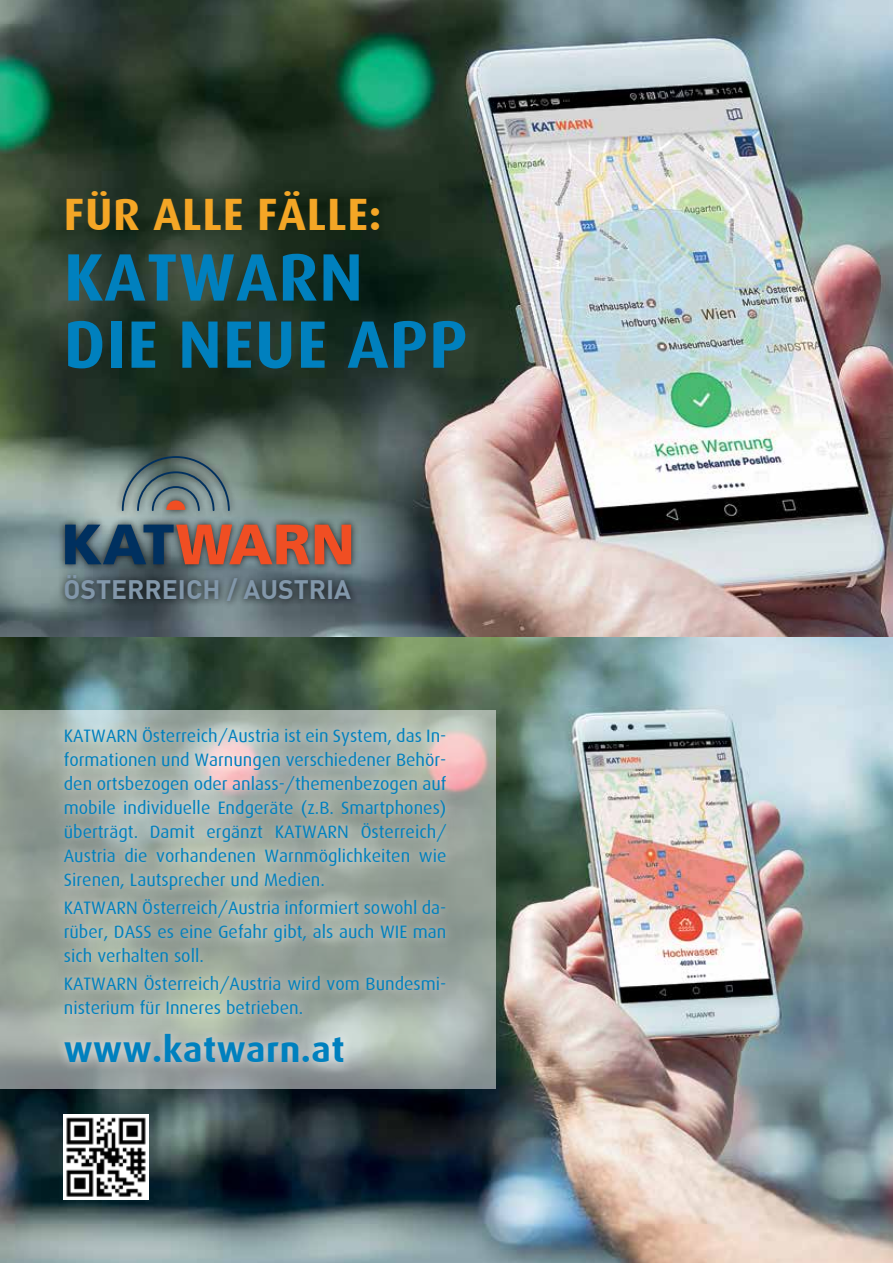
<style>
.page{position:relative;width:893px;height:1263px;background:#fff}
.page>*{position:absolute;margin:0;border:0;box-sizing:border-box;transform-origin:0 0}
.t1{font:700 67.2px/67.2px "Dax";letter-spacing:.015em;color:#0080be}
.t2{font:700 45.3px "Dax";letter-spacing:.015em;color:#f4a626}
.t3{font:700 36px "Dax";letter-spacing:.015em;color:#0080be}
.t4{font:700 26.55px "DIN";color:#8297aa}
.t5{font:18px/24px "Dax";color:#0080be;text-align:justify}
</style>
<div class="page">
<img style="left:0;top:0;width:893px;height:638px">
<img style="left:0;top:638px;width:893px;height:625px">
<svg style="left:0;top:710px;width:495px;height:379px;background:#97a09a"></svg>
<div style="left:53px;top:716px;width:404px;height:357px;background:#fff;opacity:.75"></div>
<img style="left:64px;top:1114px;width:85px;height:85px">
<div style="left:57px;top:448px;width:302px;height:161px;background:#000;opacity:.75"></div>
<svg style="left:65px;top:525px;width:286px;height:39px;background:#825651"></svg>
<svg style="left:122px;top:456px;width:108px;height:55px;background:#6d7e7f"></svg>
<h2 class="t2" style="left:64px;top:188px;width:319px">FÜR ALLE FÄLLE:</h2>
<h1 class="t1" style="left:64px;top:244px;width:405px">KATWARN<br>DIE NEUE APP</h1>
<h3 class="t4" style="left:63px;top:572px;width:289px">ÖSTERREICH / AUSTRIA</h3>
<p class="t5" style="left:64px;top:724px;width:384px">KATWARN Österreich/Austria ist ein System, das In&shy;formationen und Warnungen verschiedener Behör&shy;den ortsbezogen oder anlass-/themenbezogen auf mobile individuelle Endgeräte (z.B. Smartphones) überträgt. Damit ergänzt KATWARN Österreich/ Austria die vorhandenen Warnmöglichkeiten wie Sirenen, Lautsprecher und Medien.</p>
<p class="t5" style="left:64px;top:896px;width:384px">KATWARN Österreich/Austria informiert sowohl da&shy;rüber, DASS es eine Gefahr gibt, als auch WIE man sich verhalten soll.</p>
<p class="t5" style="left:64px;top:972px;width:384px">KATWARN Österreich/Austria wird vom Bundesmi&shy;nisterium für Inneres betrieben.</p>
<h3 class="t3" style="left:64px;top:1029px;width:282px">www.katwarn.at</h3>
</div>
